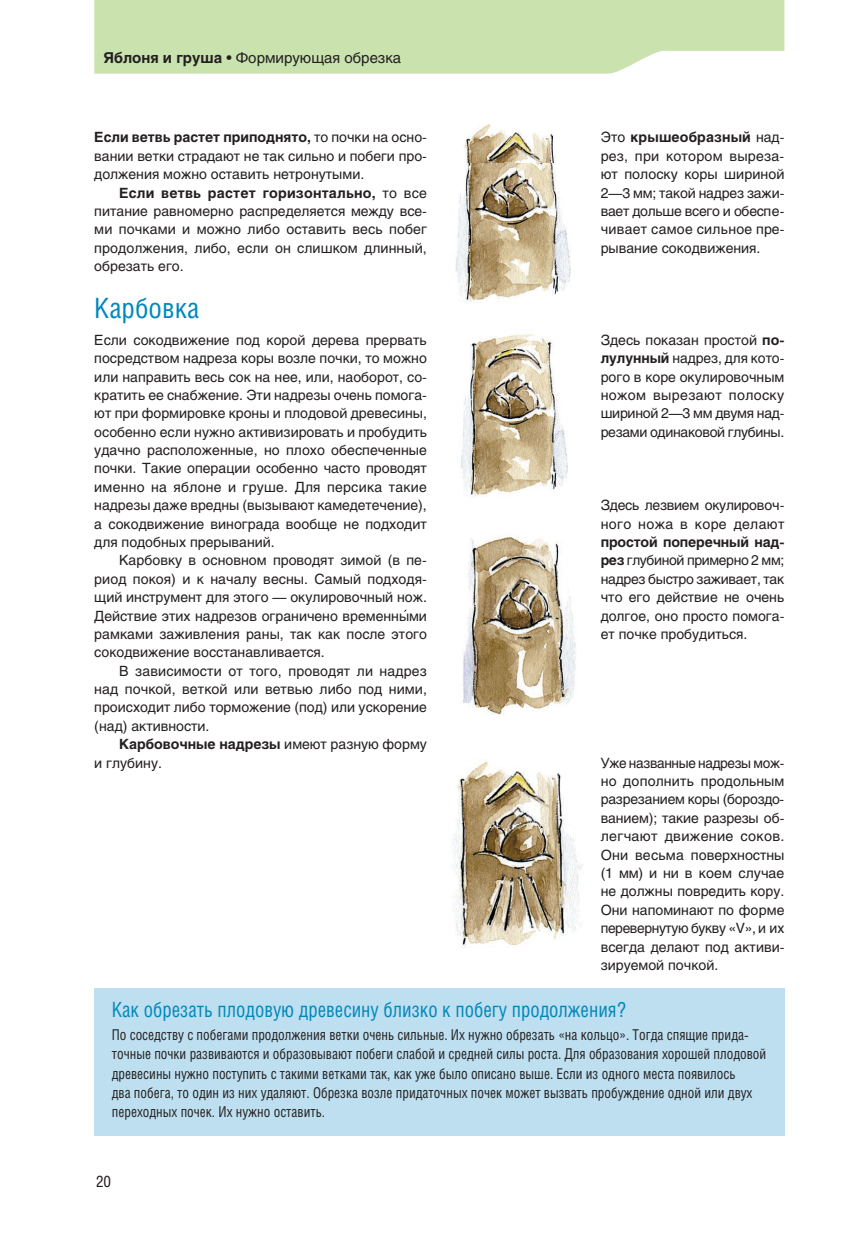
<style>
.page{position:relative;width:844px;height:1241px;background:#fff}
.page>*{position:absolute;margin:0;border:0;box-sizing:border-box;transform-origin:0 0}
.t1{font:28px "Helios Cond";color:#0088bc}
.t2{font:21px "Helios Cond";color:#0088bc;scale:.92 1}
.t3{font:15.75px "Helios Cond";color:#231f20}
.t4{font:14.88px/19.2px "Helios Cond";color:#231f20;scale:.92 1}
.t5{font:14.88px "Helios";color:#231f20}
.t6{font:14px/18.4px "Helios";color:#231f20;text-align:justify}
.t7{font:14px/18.4px "Helios";letter-spacing:-.02em;color:#231f20}
.s1{font-weight:700}
</style>
<div class="page">
<svg style="left:94px;top:0;width:690px;height:74px;background:#cde4b3"></svg>
<div style="left:94px;top:988px;width:690px;height:147px;background:#bddfef"></div>
<img style="left:455px;top:163px;width:116px;height:140px">
<img style="left:464px;top:124px;width:92px;height:39px">
<img style="left:462px;top:536px;width:114px;height:179px">
<img style="left:452px;top:761px;width:131px;height:187px">
<img style="left:460px;top:334px;width:108px;height:163px">
<p class="t5" style="left:103px;top:48px;width:299px"><span class="s1">Яблоня и груша</span> • Формирующая обрезка</p>
<p class="t6" style="left:94px;top:128px;width:334px"><span class="s1">Если ветвь растет приподнято,</span> то почки на осно&shy;вании ветки страдают не так сильно и побеги про&shy;должения можно оставить нетронутыми.</p>
<p class="t6" style="left:94px;top:183px;width:334px;text-indent:25px"><span class="s1">Если ветвь растет горизонтально,</span> то все питание равномерно распределяется между все&shy;ми почками и можно либо оставить весь побег продолжения, либо, если он слишком длинный, обрезать его.</p>
<h1 class="t1" style="left:94px;top:291px;width:106px">Карбовка</h1>
<p class="t6" style="left:94px;top:330px;width:334px">Если сокодвижение под корой дерева прервать посредством надреза коры возле почки, то можно или направить весь сок на нее, или, наоборот, со&shy;кратить ее снабжение. Эти надрезы очень помога&shy;ют при формировке кроны и плодовой древесины, особенно если нужно активизировать и пробудить удачно расположенные, но плохо обеспеченные почки. Такие операции особенно часто проводят именно на яблоне и груше. Для персика такие надрезы даже вредны (вызывают камедетечение), а сокодвижение винограда вообще не подходит для подобных прерываний.</p>
<p class="t6" style="left:94px;top:551px;width:334px;text-indent:25px">Карбовку в основном проводят зимой (в пе&shy;риод покоя) и к началу весны. Самый подходя&shy;щий инструмент для этого — окулировочный нож.<br>Действие этих надрезов ограничено временными рамками заживления раны, так как после этого сокодвижение восстанавливается.</p>
<p class="t6" style="left:94px;top:661px;width:334px;text-indent:25px">В зависимости от того, проводят ли надрез над почкой, веткой или ветвью либо под ними, происходит либо торможение (под) или ускорение (над) активности.</p>
<p class="t6" style="left:94px;top:734px;width:334px;text-indent:25px"><span class="s1">Карбовочные надрезы</span> имеют разную форму и глубину.</p>
<p class="t6" style="left:600px;top:128px;width:185px">Это <span class="s1">крышеобразный</span> над&shy;рез, при котором выреза&shy;ют полоску коры шириной 2—3 мм; такой надрез зажи&shy;вает дольше всего и обеспе&shy;чивает самое сильное пре&shy;рывание сокодвижения.</p>
<p class="t6" style="left:600px;top:330px;width:185px">Здесь показан простой <span class="s1">по&shy;лулунный</span> надрез, для кото&shy;рого в коре окулировочным ножом вырезают полоску шириной 2—3 мм двумя над&shy;резами одинаковой глубины.</p>
<p class="t7" style="left:600px;top:496px;width:185px">Здесь лезвием окулировоч&shy;ного ножа в коре делают</p>
<p class="t6" style="left:600px;top:532px;width:185px"><span class="s1">простой поперечный над&shy;рез</span> глубиной примерно 2 мм; надрез быстро заживает, так что его действие не очень долгое, оно просто помога&shy;ет почке пробудиться.</p>
<p class="t6" style="left:600px;top:753px;width:185px">Уже названные надрезы мож&shy;но дополнить продольным разрезанием коры (бороздо&shy;ванием); такие разрезы об&shy;легчают движение соков.<br>Они весьма поверхностны (1 мм) и ни в коем случае не должны повредить кору.<br>Они напоминают по форме перевернутую букву «V», и их всегда делают под активи&shy;зируемой почкой.</p>
<h2 class="t2" style="left:112px;top:997px;width:560px">Как обрезать плодовую древесину близко к побегу продолжения?</h2>
<p class="t4" style="left:112px;top:1024px;width:712px">По соседству с побегами продолжения ветки очень сильные. Их нужно обрезать «на кольцо». Тогда спящие прида&shy;точные почки развиваются и образовывают побеги слабой и средней силы роста. Для образования хорошей плодовой древесины нужно поступить с такими ветками так, как уже было описано выше. Если из одного места появилось<br>два побега, то один из них удаляют. Обрезка возле придаточных почек может вызвать пробуждение одной или двух переходных почек. Их нужно оставить.</p>
<p class="t3" style="left:96px;top:1171px;width:17px">20</p>
</div>
